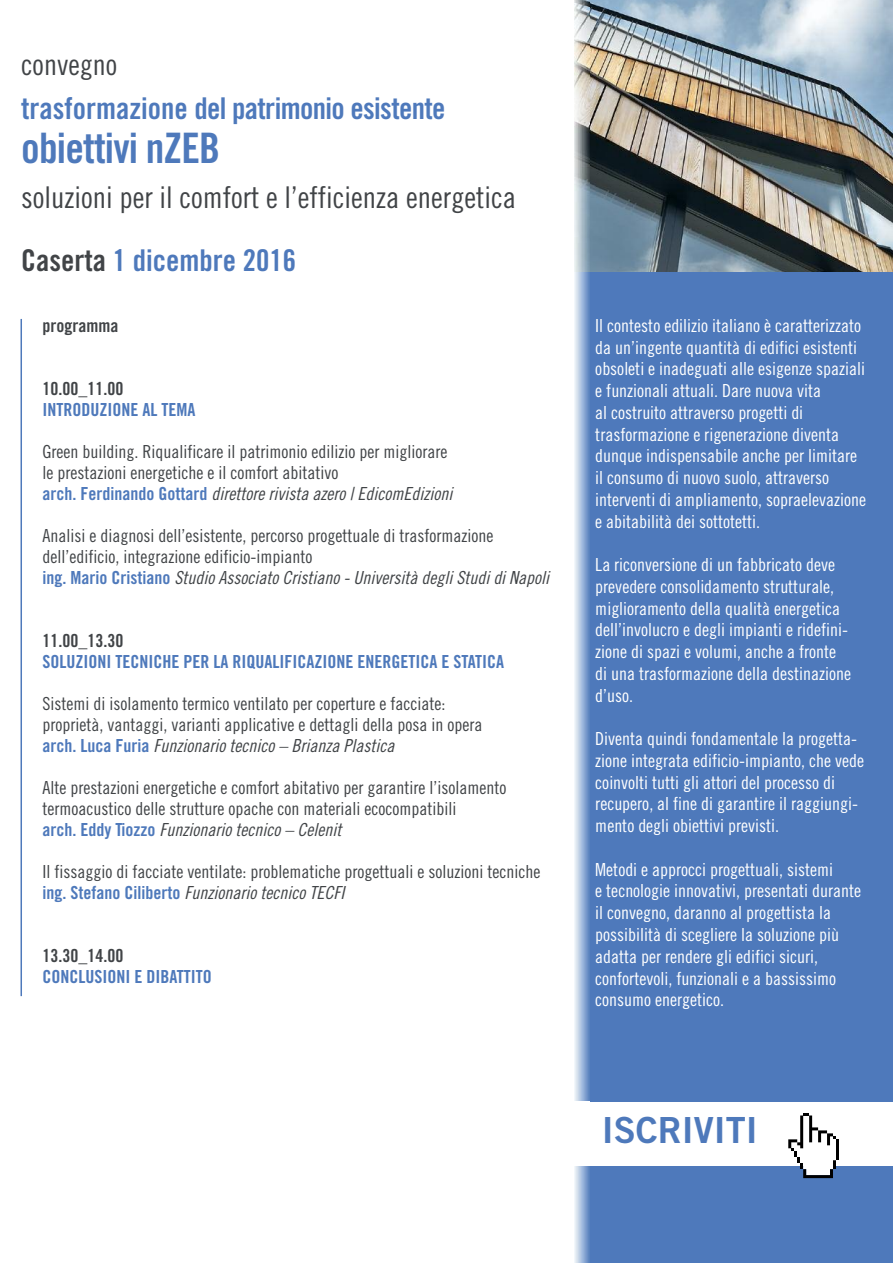
<style>
.page{position:relative;width:893px;height:1263px;background:#fff}
.page>*{position:absolute;margin:0;border:0;box-sizing:border-box;transform-origin:0 0}
.t1{font:42px "Trade Gothic Bold Cond Twenty";letter-spacing:-.02em;color:#4e79bb}
.t2{font:36px "Trade Gothic Bold Two";color:#4e79bb}
.t3{font:30px "Trade Gothic Cond Eighteen";color:#414447}
.t4{font:30px "Trade Gothic Bold Cond Twenty";letter-spacing:-.02em;color:#4e79bb}
.t5{font:30px "Trade Gothic Bold Cond Twenty";color:#4e79bb}
.t6{font:29.25px "Trade Gothic Cond Eighteen";color:#414447}
.t7{font:18px/21.8px "Trade Gothic Cond Eighteen";color:#fff}
.t8{font:18px/21px "Trade Gothic Cond Eighteen";color:#414447}
.t9{font:18px "Trade Gothic Cond Eighteen Obl";color:#414447}
.t10{font:18px "Trade Gothic Bold Cond Twenty";color:#4e79bb}
.t11{font:18px "Trade Gothic Bold Cond Twenty";color:#414447}
.s1{color:#414447}
.s2{font-family:"Trade Gothic Bold Cond Twenty";color:#4e79bb}
</style>
<div class="page">
<div style="left:574px;top:0;width:319px;height:1263px;background:#4e79bb"></div>
<img style="left:589px;top:0;width:304px;height:271px">
<div style="left:522px;top:1101px;width:371px;height:64px;background:#fff"></div>
<hr style="left:836px;top:1139px;width:3px;height:21px;background:#000">
<svg style="left:788px;top:1113px;width:48px;height:65px"></svg>
<hr style="left:21px;top:319px;width:1px;height:677px;background:#4e79bb">
<img style="left:574px;top:0;width:15px;height:1263px">
<h3 class="t6" style="left:21px;top:54px;width:98px">convegno</h3>
<h3 class="t4" style="left:21px;top:98px;width:426px">trasformazione del patrimonio esistente</h3>
<h1 class="t1" style="left:21px;top:133px;width:200px">obiettivi nZEB</h1>
<h3 class="t3" style="left:21px;top:186px;width:496px">soluzioni per il comfort e l’efficienza energetica</h3>
<h3 class="t5" style="left:21px;top:249px;width:276px"><span class="s1">Caserta</span> 1 dicembre 2016</h3>
<p class="t11" style="left:43px;top:319px;width:77px">programma</p>
<p class="t11" style="left:43px;top:382px;width:82px">10.00_11.00</p>
<p class="t10" style="left:43px;top:403px;width:154px">INTRODUZIONE AL TEMA</p>
<p class="t8" style="left:43px;top:442px;width:406px">Green building. Riqualificare il patrimonio edilizio per migliorare le prestazioni energetiche e il comfort abitativo</p>
<p class="t9" style="left:43px;top:487px;width:411px"><span class="s2">arch. Ferdinando Gottard</span> direttore rivista azero | EdicomEdizioni</p>
<p class="t8" style="left:43px;top:526px;width:452px">Analisi e diagnosi dell’esistente, percorso progettuale di trasformazione dell’edificio, integrazione edificio-impianto</p>
<p class="t9" style="left:43px;top:571px;width:508px"><span class="s2">ing. Mario Cristiano</span> Studio Associato Cristiano - Università degli Studi di Napoli</p>
<p class="t11" style="left:43px;top:634px;width:82px">11.00_13.30</p>
<p class="t10" style="left:43px;top:655px;width:463px">SOLUZIONI TECNICHE PER LA RIQUALIFICAZIONE ENERGETICA E STATICA</p>
<p class="t8" style="left:43px;top:694px;width:441px">Sistemi di isolamento termico ventilato per coperture e facciate: proprietà, vantaggi, varianti applicative e dettagli della posa in opera</p>
<p class="t9" style="left:43px;top:739px;width:353px"><span class="s2">arch. Luca Furia</span> Funzionario tecnico – Brianza Plastica</p>
<p class="t8" style="left:43px;top:778px;width:465px">Alte prestazioni energetiche e comfort abitativo per garantire l’isolamento termoacustico delle strutture opache con materiali ecocompatibili</p>
<p class="t9" style="left:43px;top:823px;width:300px"><span class="s2">arch. Eddy Tiozzo</span> Funzionario tecnico – Celenit</p>
<p class="t8" style="left:43px;top:862px;width:499px">Il fissaggio di facciate ventilate: problematiche progettuali e soluzioni tecniche</p>
<p class="t9" style="left:43px;top:886px;width:303px"><span class="s2">ing. Stefano Ciliberto</span> Funzionario tecnico TECFI</p>
<p class="t11" style="left:43px;top:949px;width:82px">13.30_14.00</p>
<p class="t10" style="left:43px;top:970px;width:171px">CONCLUSIONI E DIBATTITO</p>
<p class="t7" style="left:595px;top:316px;width:272px">Il contesto edilizio italiano è caratterizzato da un’ingente quantità di edifici esistenti obsoleti e inadeguati alle esigenze spaziali e funzionali attuali. Dare nuova vita<br>al costruito attraverso progetti di trasformazione e rigenerazione diventa dunque indispensabile anche per limitare il consumo di nuovo suolo, attraverso interventi di ampliamento, sopraelevazione e abitabilità dei sottotetti.</p>
<p class="t7" style="left:595px;top:555px;width:257px">La riconversione di un fabbricato deve prevedere consolidamento strutturale, miglioramento della qualità energetica dell’involucro e degli impianti e ridefini&shy;zione di spazi e volumi, anche a fronte di una trasformazione della destinazione d’uso.</p>
<p class="t7" style="left:595px;top:729px;width:270px">Diventa quindi fondamentale la progetta&shy;zione integrata edificio-impianto, che vede coinvolti tutti gli attori del processo di recupero, al fine di garantire il raggiungi&shy;mento degli obiettivi previsti.</p>
<p class="t7" style="left:595px;top:860px;width:267px">Metodi e approcci progettuali, sistemi<br>e tecnologie innovativi, presentati durante il convegno, daranno al progettista la possibilità di scegliere la soluzione più adatta per rendere gli edifici sicuri, confortevoli, funzionali e a bassissimo consumo energetico.</p>
<h2 class="t2" style="left:602px;top:1117px;width:157px">ISCRIVITI</h2>
</div>
